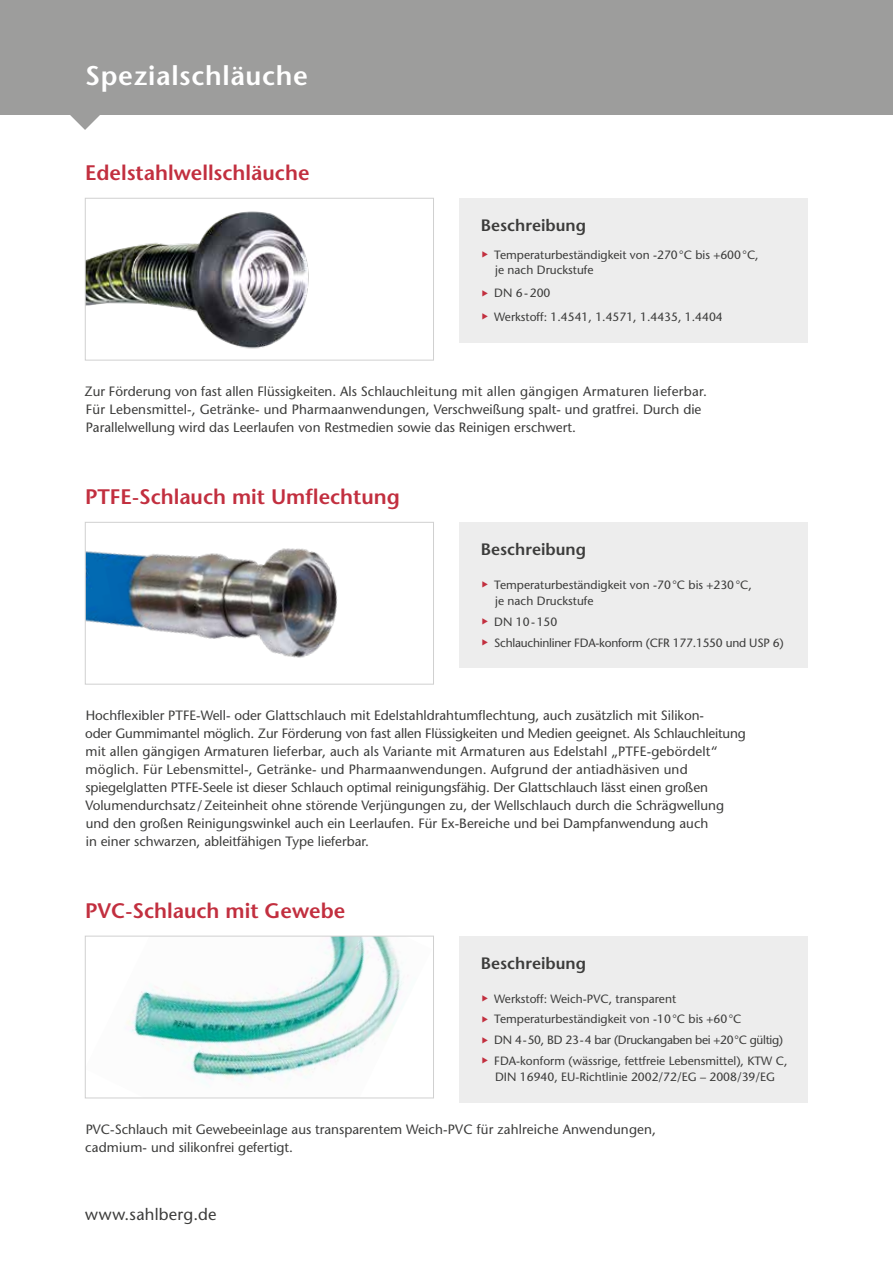
<style>
.page{position:relative;width:893px;height:1263px;background:#fff}
.page>*{position:absolute;margin:0;border:0;box-sizing:border-box;transform-origin:0 0}
.t1{font:600 27px "Stone Sans";letter-spacing:.025em;color:#fff}
.t2{font:600 21px "Stone Sans";color:#c22f3f}
.t3{font:600 16.5px "Stone Sans";color:#3c3c3b}
.t4{font:16.5px "Stone Sans";letter-spacing:.015em;color:#3c3c3b}
.t5{font:13.5px/18px "Stone Sans";color:#3c3c3b}
.t6{font:12px/16.5px "Stone Sans";color:#3c3c3b}
.t7{font:12px "Stone Sans";letter-spacing:-.02em;color:#3c3c3b}
.t8{font:12px "Stone Sans";letter-spacing:-.025em;color:#3c3c3b}
.s1{color:#c22f3f}
</style>
<div class="page">
<div style="left:459px;top:522px;width:349px;height:146px;background:#ededed"></div>
<img style="left:87px;top:548px;width:250px;height:110px">
<div style="left:85px;top:522px;width:349px;height:162px;border:1px solid #d0d0d0"></div>
<div style="left:0;top:0;width:893px;height:115px;background:#9d9d9c"></div>
<svg style="left:70px;top:115px;width:30px;height:15px"></svg>
<div style="left:459px;top:198px;width:349px;height:144px;background:#ededed"></div>
<img style="left:87px;top:211px;width:222px;height:138px">
<div style="left:85px;top:198px;width:349px;height:162px;border:1px solid #d0d0d0"></div>
<div style="left:459px;top:936px;width:349px;height:166px;background:#ededed"></div>
<img style="left:126px;top:938px;width:276px;height:146px">
<div style="left:85px;top:936px;width:349px;height:162px;border:1px solid #d0d0d0"></div>
<h1 class="t1" style="left:85px;top:59px;width:224px">Spezialschläuche</h1>
<h2 class="t2" style="left:85px;top:160px;width:226px">Edelstahlwellschläuche</h2>
<p class="t3" style="left:481px;top:215px;width:107px">Beschreibung</p>
<p class="t6" style="left:495px;top:247px;width:265px;line-height:15px;text-indent:-14px"><span class="s1">◆</span> Temperaturbeständigkeit von -270°C bis +600°C, je nach Druckstufe</p>
<p class="t6" style="left:482px;top:285px;width:70px"><span class="s1">◆</span> DN 6-200</p>
<p class="t6" style="left:482px;top:308px;width:243px"><span class="s1">◆</span> Werkstoff: 1.4541, 1.4571, 1.4435, 1.4404</p>
<p class="t5" style="left:84px;top:382px;width:624px">Zur Förderung von fast allen Flüssigkeiten. Als Schlauchleitung mit allen gängigen Armaturen lieferbar.<br>Für Lebensmittel-, Getränke- und Pharmaanwendungen, Verschweißung spalt- und gratfrei. Durch die<br>Parallelwellung wird das Leerlaufen von Restmedien sowie das Reinigen erschwert.</p>
<h2 class="t2" style="left:85px;top:484px;width:316px">PTFE-Schlauch mit Umflechtung</h2>
<p class="t3" style="left:481px;top:539px;width:107px">Beschreibung</p>
<p class="t6" style="left:495px;top:576px;width:258px;text-indent:-14px"><span class="s1">◆</span> Temperaturbeständigkeit von -70°C bis +230°C, je nach Druckstufe</p>
<p class="t6" style="left:482px;top:613px;width:77px"><span class="s1">◆</span> DN 10-150</p>
<p class="t7" style="left:482px;top:635px;width:303px"><span class="s1">◆</span> Schlauchinliner FDA-konform (CFR 177.1550 und USP 6)</p>
<p class="t5" style="left:85px;top:706px;width:662px">Hochflexibler PTFE-Well- oder Glattschlauch mit Edelstahldrahtumflechtung, auch zusätzlich mit Silikon-<br>oder Gummimantel möglich. Zur Förderung von fast allen Flüssigkeiten und Medien geeignet. Als Schlauchleitung mit allen gängigen Armaturen lieferbar, auch als Variante mit Armaturen aus Edelstahl „PTFE-gebördelt“ möglich. Für Lebensmittel-, Getränke- und Pharmaanwendungen. Aufgrund der antiadhäsiven und spiegelglatten PTFE-Seele ist dieser Schlauch optimal reinigungsfähig. Der Glattschlauch lässt einen großen Volumendurchsatz /Zeiteinheit ohne störende Verjüngungen zu, der Wellschlauch durch die Schrägwellung und den großen Reinigungswinkel auch ein Leerlaufen. Für Ex-Bereiche und bei Dampfanwendung auch<br>in einer schwarzen, ableitfähigen Type lieferbar.</p>
<h2 class="t2" style="left:85px;top:898px;width:262px">PVC-Schlauch mit Gewebe</h2>
<p class="t3" style="left:481px;top:953px;width:107px">Beschreibung</p>
<p class="t6" style="left:482px;top:990px;width:196px"><span class="s1">◆</span> Werkstoff: Weich-PVC, transparent</p>
<p class="t6" style="left:482px;top:1011px;width:261px"><span class="s1">◆</span> Temperaturbeständigkeit von -10°C bis +60°C</p>
<p class="t8" style="left:482px;top:1033px;width:303px"><span class="s1">◆</span> DN 4-50, BD 23-4 bar (Druckangaben bei +20°C gültig)</p>
<p class="t6" style="left:482px;top:1052px;width:307px;text-align:center"><span class="s1">◆</span> FDA-konform (wässrige, fettfreie Lebensmittel), KTW C,<br>DIN 16940, EU-Richtlinie 2002/72/EG – 2008/39/EG</p>
<p class="t5" style="left:85px;top:1120px;width:572px">PVC-Schlauch mit Gewebeeinlage aus transparentem Weich-PVC für zahlreiche Anwendungen, cadmium- und silikonfrei gefertigt.</p>
<p class="t4" style="left:85px;top:1205px;width:133px">www.sahlberg.de</p>
</div>
